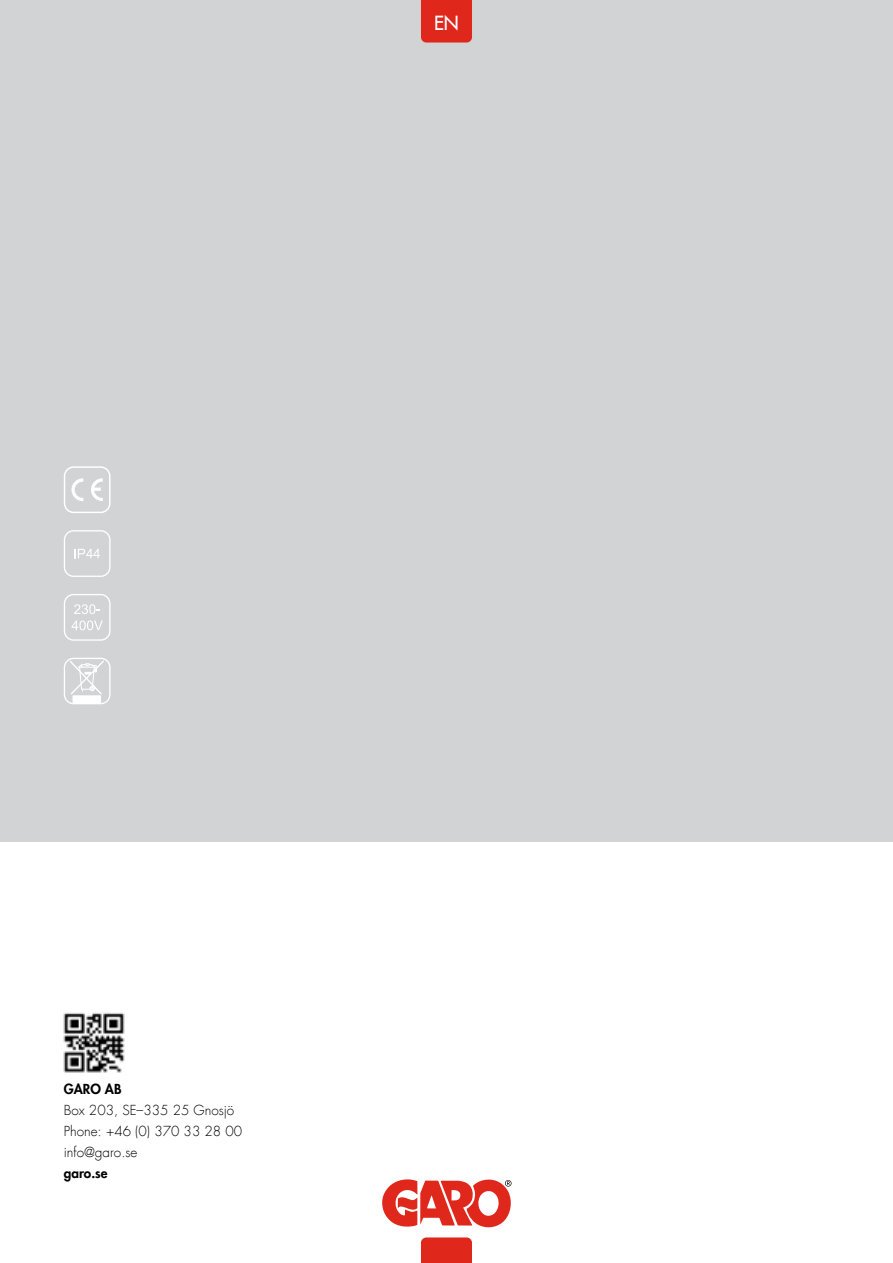
<style>
.page{position:relative;width:893px;height:1263px;background:#d1d3d4}
.page>*{position:absolute;margin:0;border:0;box-sizing:border-box;transform-origin:0 0}
.t1{font:19.05px "Futura LT";color:#fff}
.t2{font:300 13.5px/21px "Futura LT";color:#000}
.t3{font:800 13.5px "Futura LT";color:#000}
</style>
<div class="page">
<div style="left:0;top:842px;width:893px;height:421px;background:#fff"></div>
<img style="left:64px;top:1013px;width:60px;height:60px">
<div style="left:64px;top:466px;width:47px;height:47px;border:2px solid #fff;border-radius:9px"></div>
<svg style="left:71px;top:478px;width:12px;height:23px"></svg>
<svg style="left:91px;top:478px;width:12px;height:23px"></svg>
<svg style="left:64px;top:530px;width:47px;height:47px"></svg>
<svg style="left:64px;top:594px;width:47px;height:47px"></svg>
<svg style="left:64px;top:658px;width:47px;height:46px"></svg>
<svg style="left:421px;top:1237px;width:51px;height:26px"></svg>
<div style="left:421px;top:0;width:51px;height:43px;background:#df271c"></div>
<svg style="left:382px;top:1179px;width:130px;height:49px"></svg>
<h1 class="t1" style="left:434px;top:10px;width:26px">EN</h1>
<p class="t3" style="left:64px;top:1080px;width:59px">GARO AB</p>
<p class="t2" style="left:64px;top:1100px;width:180px">Box 203, SE–335 25 Gnosjö<br>Phone: +46 (0) 370 33 28 00 info@garo.se</p>
<p class="t3" style="left:64px;top:1164px;width:45px">garo.se</p>
</div>
